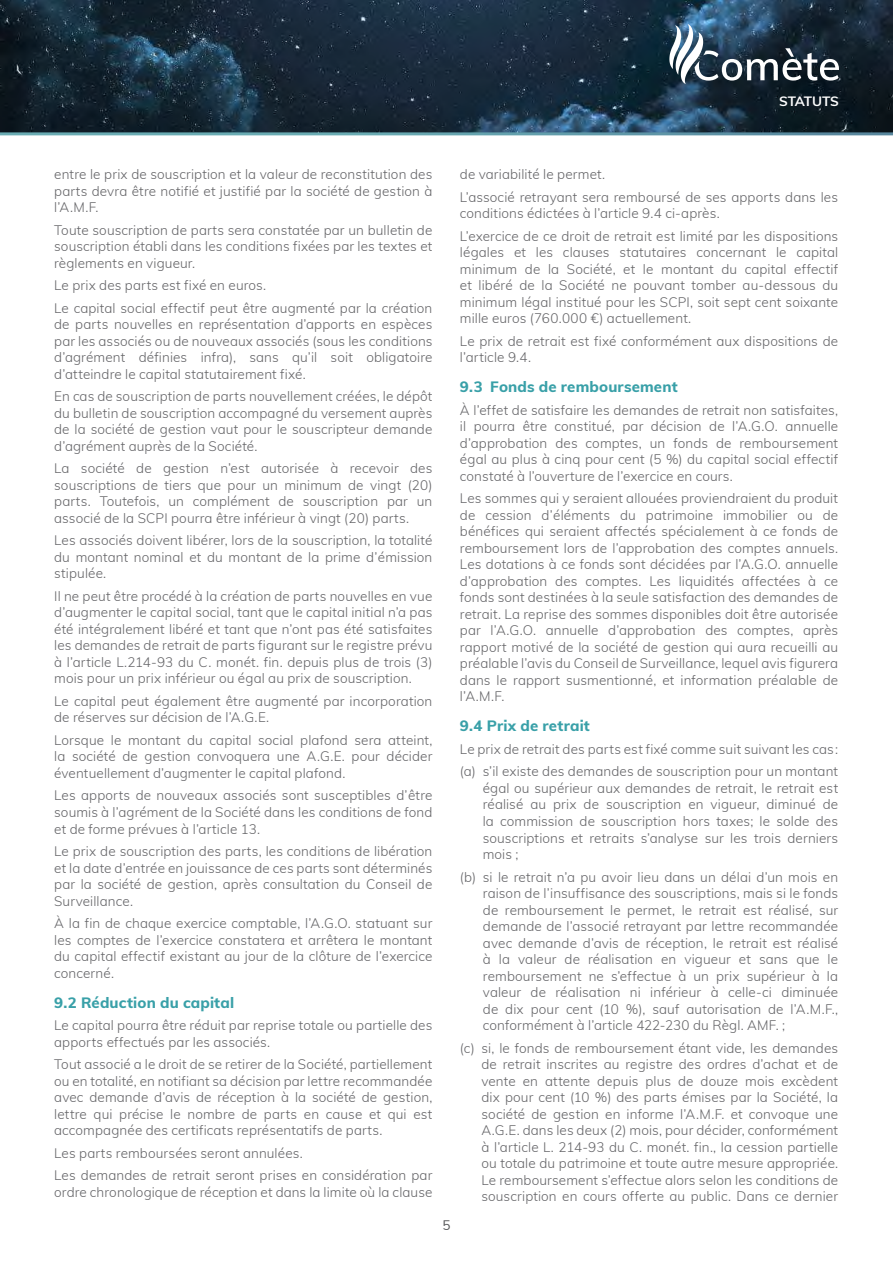
<style>
.page{position:relative;width:893px;height:1263px;background:#fff}
.page>*{position:absolute;margin:0;border:0;box-sizing:border-box;transform-origin:0 0}
.t1{font:800 15px "Muli";letter-spacing:.01em;color:#39a0a8}
.t2{font:300 13.5px/16.5px "Muli";letter-spacing:.01em;color:#636366;text-align:justify}
.t3{font:700 13.5px "Muli";letter-spacing:-.02em;color:#fff}
.t4{font:13.5px "Muli";color:#57585a}
</style>
<div class="page">
<img style="left:0;top:0;width:893px;height:132px">
<svg style="left:669px;top:24px;width:170px;height:60px"></svg>
<p class="t3" style="left:779px;top:91px;width:61px">STATUTS</p>
<p class="t2" style="left:54px;top:166px;width:380px">entre le prix de souscription et la valeur de reconstitution des parts devra être notifié et justifié par la société de gestion à l’A.M.F.</p>
<p class="t2" style="left:54px;top:221px;width:380px">Toute souscription de parts sera constatée par un bulletin de souscription établi dans les conditions fixées par les textes et règlements en vigueur.</p>
<p class="t2" style="left:54px;top:274px;width:380px;line-height:22.5px">Le prix des parts est fixé en euros.<br>Le capital social effectif peut être augmenté par la création</p>
<p class="t2" style="left:54px;top:316px;width:380px">de parts nouvelles en représentation d’apports en espèces par les associés ou de nouveaux associés (sous les conditions d’agrément définies infra), sans qu’il soit obligatoire d’atteindre le capital statutairement fixé.</p>
<p class="t2" style="left:54px;top:388px;width:380px">En cas de souscription de parts nouvellement créées, le dépôt du bulletin de souscription accompagné du versement auprès de la société de gestion vaut pour le souscripteur demande d’agrément auprès de la Société.</p>
<p class="t2" style="left:54px;top:460px;width:380px">La société de gestion n’est autorisée à recevoir des souscriptions de tiers que pour un minimum de vingt (20) parts. Toutefois, un complément de souscription par un associé de la SCPI pourra être inférieur à vingt (20) parts.</p>
<p class="t2" style="left:54px;top:532px;width:380px">Les associés doivent libérer, lors de la souscription, la totalité du montant nominal et du montant de la prime d’émission stipulée.</p>
<p class="t2" style="left:54px;top:587px;width:380px">Il ne peut être procédé à la création de parts nouvelles en vue d’augmenter le capital social, tant que le capital initial n’a pas été intégralement libéré et tant que n’ont pas été satisfaites les demandes de retrait de parts figurant sur le registre prévu à l’article L.214-93 du C. monét. fin. depuis plus de trois (3) mois pour un prix inférieur ou égal au prix de souscription.</p>
<p class="t2" style="left:54px;top:692px;width:380px">Le capital peut également être augmenté par incorporation de réserves sur décision de l’A.G.E.</p>
<p class="t2" style="left:54px;top:731px;width:380px">Lorsque le montant du capital social plafond sera atteint, la société de gestion convoquera une A.G.E. pour décider éventuellement d’augmenter le capital plafond.</p>
<p class="t2" style="left:54px;top:787px;width:380px">Les apports de nouveaux associés sont susceptibles d’être soumis à l’agrément de la Société dans les conditions de fond et de forme prévues à l’article 13.</p>
<p class="t2" style="left:54px;top:842px;width:380px">Le prix de souscription des parts, les conditions de libération et la date d’entrée en jouissance de ces parts sont déterminés par la société de gestion, après consultation du Conseil de Surveillance.</p>
<p class="t2" style="left:54px;top:914px;width:380px">À la fin de chaque exercice comptable, l’A.G.O. statuant sur les comptes de l’exercice constatera et arrêtera le montant du capital effectif existant au jour de la clôture de l’exercice concerné.</p>
<p class="t1" style="left:54px;top:991px;width:181px">9.2 Réduction du capital</p>
<p class="t2" style="left:54px;top:1016px;width:380px">Le capital pourra être réduit par reprise totale ou partielle des apports effectués par les associés.</p>
<p class="t2" style="left:54px;top:1055px;width:380px">Tout associé a le droit de se retirer de la Société, partiellement ou en totalité, en notifiant sa décision par lettre recommandée avec demande d’avis de réception à la société de gestion, lettre qui précise le nombre de parts en cause et qui est accompagnée des certificats représentatifs de parts.</p>
<p class="t2" style="left:54px;top:1141px;width:380px;line-height:22.5px">Les parts remboursées seront annulées.<br>Les demandes de retrait seront prises en considération par</p>
<p class="t2" style="left:54px;top:1183px;width:380px">ordre chronologique de réception et dans la limite où la clause</p>
<p class="t4" style="left:442px;top:1215px;width:10px">5</p>
<p class="t2" style="left:460px;top:163px;width:380px;line-height:22.5px">de variabilité le permet.<br>L’associé retrayant sera remboursé de ses apports dans les</p>
<p class="t2" style="left:460px;top:202px;width:380px;line-height:22.5px">conditions édictées à l’article 9.4 ci-après.<br>L’exercice de ce droit de retrait est limité par les dispositions</p>
<p class="t2" style="left:460px;top:244px;width:380px">légales et les clauses statutaires concernant le capital minimum de la Société, et le montant du capital effectif et libéré de la Société ne pouvant tomber au-dessous du minimum légal institué pour les SCPI, soit sept cent soixante mille euros (760.000 €) actuellement.</p>
<p class="t2" style="left:460px;top:332px;width:380px">Le prix de retrait est fixé conformément aux dispositions de l’article 9.4.</p>
<p class="t1" style="left:460px;top:376px;width:219px">9.3 Fonds de remboursement</p>
<p class="t2" style="left:460px;top:401px;width:380px">À l’effet de satisfaire les demandes de retrait non satisfaites, il pourra être constitué, par décision de l’A.G.O. annuelle d’approbation des comptes, un fonds de remboursement égal au plus à cinq pour cent (5 %) du capital social effectif constaté à l’ouverture de l’exercice en cours.</p>
<p class="t2" style="left:460px;top:490px;width:380px">Les sommes qui y seraient allouées proviendraient du produit de cession d’éléments du patrimoine immobilier ou de bénéfices qui seraient affectés spécialement à ce fonds de remboursement lors de l’approbation des comptes annuels.<br>Les dotations à ce fonds sont décidées par l’A.G.O. annuelle d’approbation des comptes. Les liquidités affectées à ce fonds sont destinées à la seule satisfaction des demandes de retrait. La reprise des sommes disponibles doit être autorisée par l’A.G.O. annuelle d’approbation des comptes, après rapport motivé de la société de gestion qui aura recueilli au préalable l’avis du Conseil de Surveillance, lequel avis figurera dans le rapport susmentionné, et information préalable de l’A.M.F.</p>
<p class="t1" style="left:460px;top:715px;width:131px">9.4 Prix de retrait</p>
<p class="t2" style="left:460px;top:737px;width:380px;line-height:22.5px">Le prix de retrait des parts est fixé comme suit suivant les cas: (a) s’il existe des demandes de souscription pour un montant</p>
<p class="t2" style="left:483px;top:779px;width:357px">égal ou supérieur aux demandes de retrait, le retrait est réalisé au prix de souscription en vigueur, diminué de la commission de souscription hors taxes; le solde des souscriptions et retraits s’analyse sur les trois derniers mois ;</p>
<p class="t2" style="left:483px;top:868px;width:357px;text-indent:-23px">(b) si le retrait n’a pu avoir lieu dans un délai d’un mois en raison de l’insuffisance des souscriptions, mais si le fonds de remboursement le permet, le retrait est réalisé, sur demande de l’associé retrayant par lettre recommandée avec demande d’avis de réception, le retrait est réalisé à la valeur de réalisation en vigueur et sans que le remboursement ne s’effectue à un prix supérieur à la valeur de réalisation ni inférieur à celle-ci diminuée de dix pour cent (10 %), sauf autorisation de l’A.M.F., conformément à l’article 422-230 du Règl. AMF. ;</p>
<p class="t2" style="left:481px;top:1039px;width:358px;text-indent:-22px">(c) si, le fonds de remboursement étant vide, les demandes de retrait inscrites au registre des ordres d’achat et de vente en attente depuis plus de douze mois excèdent dix pour cent (10 %) des parts émises par la Société, la société de gestion en informe l’A.M.F. et convoque une A.G.E. dans les deux (2) mois, pour décider, conformément à l’article L. 214-93 du C. monét. fin., la cession partielle ou totale du patrimoine et toute autre mesure appropriée.<br>Le remboursement s’effectue alors selon les conditions de souscription en cours offerte au public. Dans ce dernier</p>
</div>
